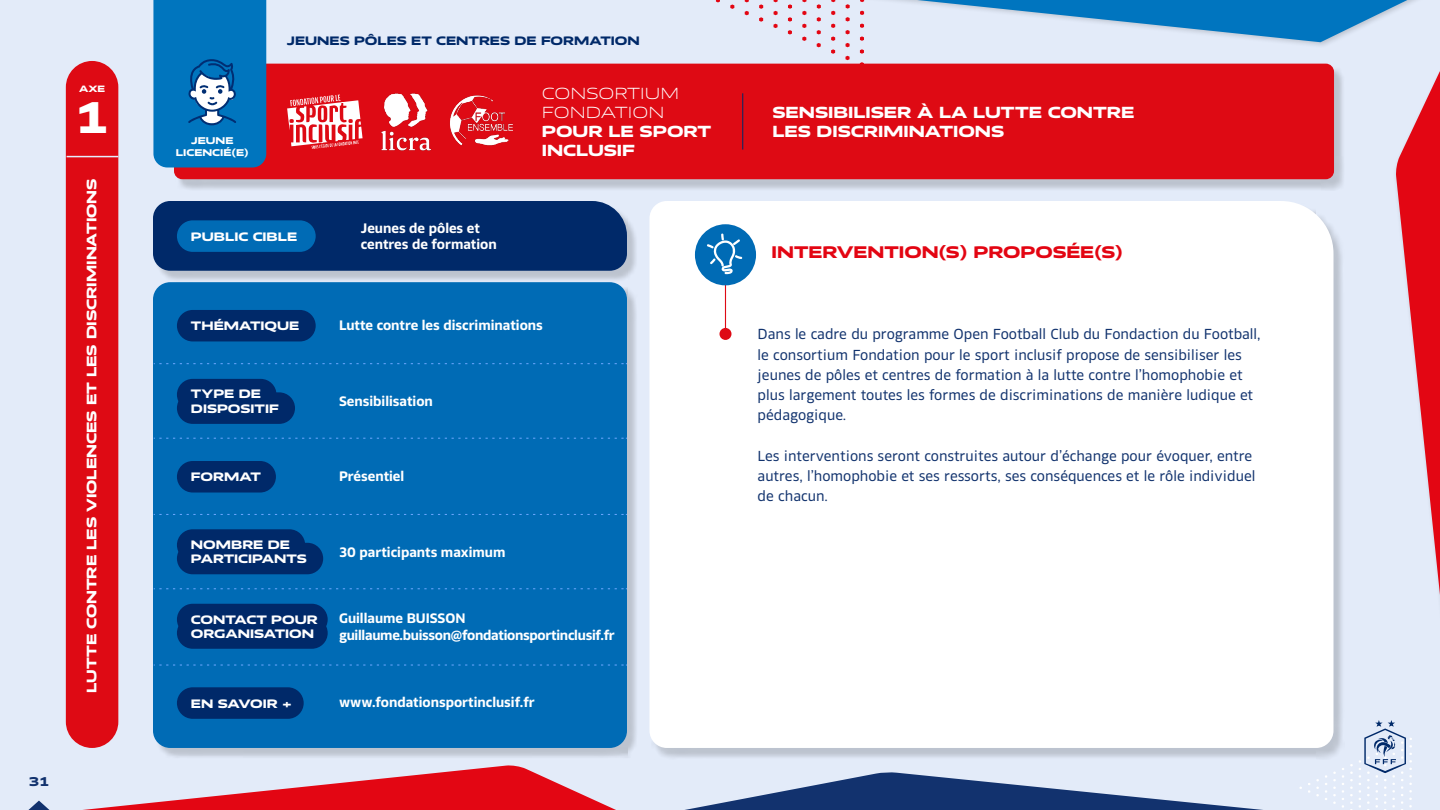
<style>
.page{position:relative;width:1440px;height:810px;background:#e3ebf9}
.page>*{position:absolute;margin:0;border:0;box-sizing:border-box;transform-origin:0 0}
.t1{font:900 43.5px "FFF Equipe Extended";color:#fff}
.t2{font:900 16.5px "FFF Equipe Extended";color:#e30512}
.t3{font:900 15.75px/18.9px "FFF Equipe Extended";color:#fff}
.t4{font:300 15.75px/18.9px "FFF Equipe Extended";color:#fff}
.t5{font:14.25px/20.2px "FFF Equipe Regular";color:#12336e}
.t6{font:13.5px/16.2px "FFF Equipe Bold";color:#fff}
.t7{font:13.5px/16.2px "FFF Equipe Bold";letter-spacing:-.02em;color:#fff}
.t8{font:900 13.5px "FFF Equipe Extended";color:#fff}
.t9{font:900 12.52px "FFF Equipe Extended";color:#12326e}
.t10{font:900 12px/14.4px "FFF Equipe Extended";color:#fff}
.t11{font:900 12px "FFF Equipe Extended";color:#002969}
.t12{font:900 9.6px/11.6px "FFF Equipe Extended";color:#fff;text-align:center}
.t13{font:900 9px "FFF Equipe Extended";color:#fff}
</style>
<div class="page">
<svg style="left:730px;top:4px;width:4px;height:5px"></svg>
<svg style="left:759px;top:4px;width:4px;height:5px"></svg>
<svg style="left:745px;top:11px;width:4px;height:4px"></svg>
<svg style="left:788px;top:4px;width:4px;height:5px"></svg>
<svg style="left:774px;top:11px;width:4px;height:4px"></svg>
<svg style="left:759px;top:17px;width:4px;height:5px"></svg>
<svg style="left:817px;top:4px;width:4px;height:5px"></svg>
<svg style="left:802px;top:11px;width:4px;height:4px"></svg>
<svg style="left:788px;top:17px;width:4px;height:5px"></svg>
<svg style="left:774px;top:24px;width:4px;height:4px"></svg>
<svg style="left:846px;top:4px;width:4px;height:5px"></svg>
<svg style="left:831px;top:11px;width:4px;height:4px"></svg>
<svg style="left:817px;top:17px;width:4px;height:5px"></svg>
<svg style="left:802px;top:24px;width:4px;height:4px"></svg>
<svg style="left:788px;top:30px;width:4px;height:5px"></svg>
<svg style="left:846px;top:17px;width:4px;height:5px"></svg>
<svg style="left:831px;top:24px;width:4px;height:4px"></svg>
<svg style="left:817px;top:30px;width:4px;height:4px"></svg>
<svg style="left:802px;top:37px;width:4px;height:4px"></svg>
<svg style="left:846px;top:30px;width:4px;height:4px"></svg>
<svg style="left:831px;top:36px;width:4px;height:5px"></svg>
<svg style="left:817px;top:43px;width:4px;height:4px"></svg>
<svg style="left:846px;top:43px;width:4px;height:4px"></svg>
<svg style="left:831px;top:49px;width:4px;height:5px"></svg>
<svg style="left:860px;top:49px;width:4px;height:5px"></svg>
<svg style="left:846px;top:56px;width:4px;height:4px"></svg>
<svg style="left:917px;top:0;width:490px;height:42px"></svg>
<svg style="left:1316px;top:779px;width:3px;height:18px"></svg>
<svg style="left:1325px;top:775px;width:2px;height:25px"></svg>
<svg style="left:1333px;top:771px;width:3px;height:33px"></svg>
<svg style="left:1342px;top:768px;width:2px;height:40px"></svg>
<svg style="left:1350px;top:764px;width:3px;height:46px"></svg>
<svg style="left:685px;top:772px;width:578px;height:38px"></svg>
<svg style="left:1396px;top:71px;width:44px;height:524px"></svg>
<svg style="left:28px;top:765px;width:588px;height:45px"></svg>
<svg style="left:1359px;top:720px;width:53px;height:90px"></svg>
<div style="left:155px;top:285px;width:483px;height:475px;background:#000;opacity:.17"></div>
<div style="left:153px;top:282px;width:474px;height:466px;background:#006bb5;border-radius:17px"></div>
<div style="left:155px;top:203px;width:483px;height:79px;background:#000;opacity:.17"></div>
<div style="left:153px;top:201px;width:474px;height:70px;background:#002969"></div>
<div style="left:177px;top:220px;width:139px;height:32px;background:#006bb5;border-radius:16px"></div>
<div style="left:176px;top:66px;width:1169px;height:125px;background:#000;opacity:.17"></div>
<div style="left:174px;top:64px;width:1160px;height:115px;background:#de0a14;border-radius:8px"></div>
<div style="left:66px;top:61px;width:52px;height:687px;background:#de0a14;border-radius:26px"></div>
<hr style="left:67px;top:156px;width:51px;height:1px;background:#e6edfc">
<div style="left:651px;top:203px;width:694px;height:556px;background:#000;opacity:.17"></div>
<div style="left:650px;top:201px;width:684px;height:547px;background:#fff"></div>
<hr style="left:742px;top:93px;width:1px;height:57px;background:#002969">
<hr style="left:725px;top:282px;width:1px;height:53px;background:#de0a14">
<div style="left:719px;top:328px;width:12px;height:12px;background:#de0a14;border-radius:50%"></div>
<div style="left:695px;top:224px;width:61px;height:61px;background:#006bb5;border-radius:50%"></div>
<svg style="left:707px;top:234px;width:35px;height:40px"></svg>
<svg style="left:287px;top:95px;width:76px;height:54px"></svg>
<div style="left:177px;top:310px;width:139px;height:31px;background:#002969;border-radius:16px"></div>
<div style="left:177px;top:461px;width:99px;height:32px;background:#002969;border-radius:16px"></div>
<div style="left:177px;top:529px;width:128px;height:32px;background:#002969;border-radius:16px"></div>
<div style="left:177px;top:543px;width:146px;height:31px;background:#002969;border-radius:16px"></div>
<div style="left:177px;top:604px;width:151px;height:31px;background:#002969;border-radius:16px"></div>
<div style="left:177px;top:617px;width:151px;height:32px;background:#002969;border-radius:16px"></div>
<div style="left:177px;top:687px;width:127px;height:32px;background:#002969;border-radius:16px"></div>
<div style="left:177px;top:379px;width:99px;height:31px;background:#002969;border-radius:16px"></div>
<div style="left:177px;top:392px;width:118px;height:32px;background:#002969;border-radius:16px"></div>
<svg style="left:154px;top:438px;width:473px;height:1px"></svg>
<svg style="left:154px;top:588px;width:473px;height:1px"></svg>
<svg style="left:154px;top:363px;width:473px;height:1px"></svg>
<svg style="left:154px;top:514px;width:473px;height:1px"></svg>
<svg style="left:154px;top:665px;width:473px;height:1px"></svg>
<svg style="left:154px;top:0;width:112px;height:167px;background:#0e79be"></svg>
<img style="left:381px;top:93px;width:51px;height:58px">
<img style="left:449px;top:95px;width:64px;height:51px">
<p class="t13" style="left:79px;top:83px;width:28px">AXE</p>
<h1 class="t1" style="left:74px;top:91px;width:37px">1</h1>
<p class="t8" style="left:83px;top:693px;width:516px;rotate:-90deg">LUTTE CONTRE LES VIOLENCES ET LES DISCRIMINATIONS</p>
<p class="t9" style="left:29px;top:774px;width:22px">31</p>
<p class="t12" style="left:176px;top:135px;width:74px">JEUNE<br>LICENCIÉ(E)</p>
<p class="t11" style="left:287px;top:34px;width:354px">JEUNES PÔLES ET CENTRES DE FORMATION</p>
<p class="t4" style="left:542px;top:84px;width:139px">CONSORTIUM<br>FONDATION</p>
<p class="t3" style="left:542px;top:122px;width:171px">POUR LE SPORT<br>INCLUSIF</p>
<p class="t10" style="left:191px;top:229px;width:108px">PUBLIC CIBLE</p>
<p class="t6" style="left:361px;top:220px;width:137px">Jeunes de pôles et centres de formation</p>
<p class="t10" style="left:191px;top:319px;width:110px">THÉMATIQUE</p>
<p class="t10" style="left:191px;top:387px;width:89px">TYPE DE<br>DISPOSITIF</p>
<p class="t10" style="left:191px;top:469px;width:71px">FORMAT</p>
<p class="t6" style="left:339px;top:317px;width:205px">Lutte contre les discriminations</p>
<p class="t6" style="left:339px;top:393px;width:95px">Sensibilisation</p>
<p class="t6" style="left:339px;top:468px;width:67px">Présentiel</p>
<p class="t10" style="left:191px;top:537px;width:117px">NOMBRE DE<br>PARTICIPANTS</p>
<p class="t10" style="left:191px;top:612px;width:128px">CONTACT POUR<br>ORGANISATION</p>
<p class="t10" style="left:191px;top:696px;width:102px">EN SAVOIR +</p>
<p class="t6" style="left:339px;top:544px;width:168px">30 participants maximum</p>
<p class="t7" style="left:339px;top:610px;width:277px">Guillaume BUISSON guillaume.buisson@fondationsportinclusif.fr</p>
<p class="t6" style="left:339px;top:694px;width:197px">www.fondationsportinclusif.fr</p>
<p class="t3" style="left:772px;top:103px;width:363px">SENSIBILISER À LA LUTTE CONTRE<br>LES DISCRIMINATIONS</p>
<p class="t2" style="left:772px;top:242px;width:353px">INTERVENTION(S) PROPOSÉE(S)</p>
<p class="t5" style="left:758px;top:324px;width:505px">Dans le cadre du programme Open Football Club du Fondaction du Football, le consortium Fondation pour le sport inclusif propose de sensibiliser les jeunes de pôles et centres de formation à la lutte contre l’homophobie et plus largement toutes les formes de discriminations de manière ludique et pédagogique.</p>
<p class="t5" style="left:758px;top:446px;width:499px">Les interventions seront construites autour d’échange pour évoquer, entre autres, l’homophobie et ses ressorts, ses conséquences et le rôle individuel de chacun.</p>
</div>
